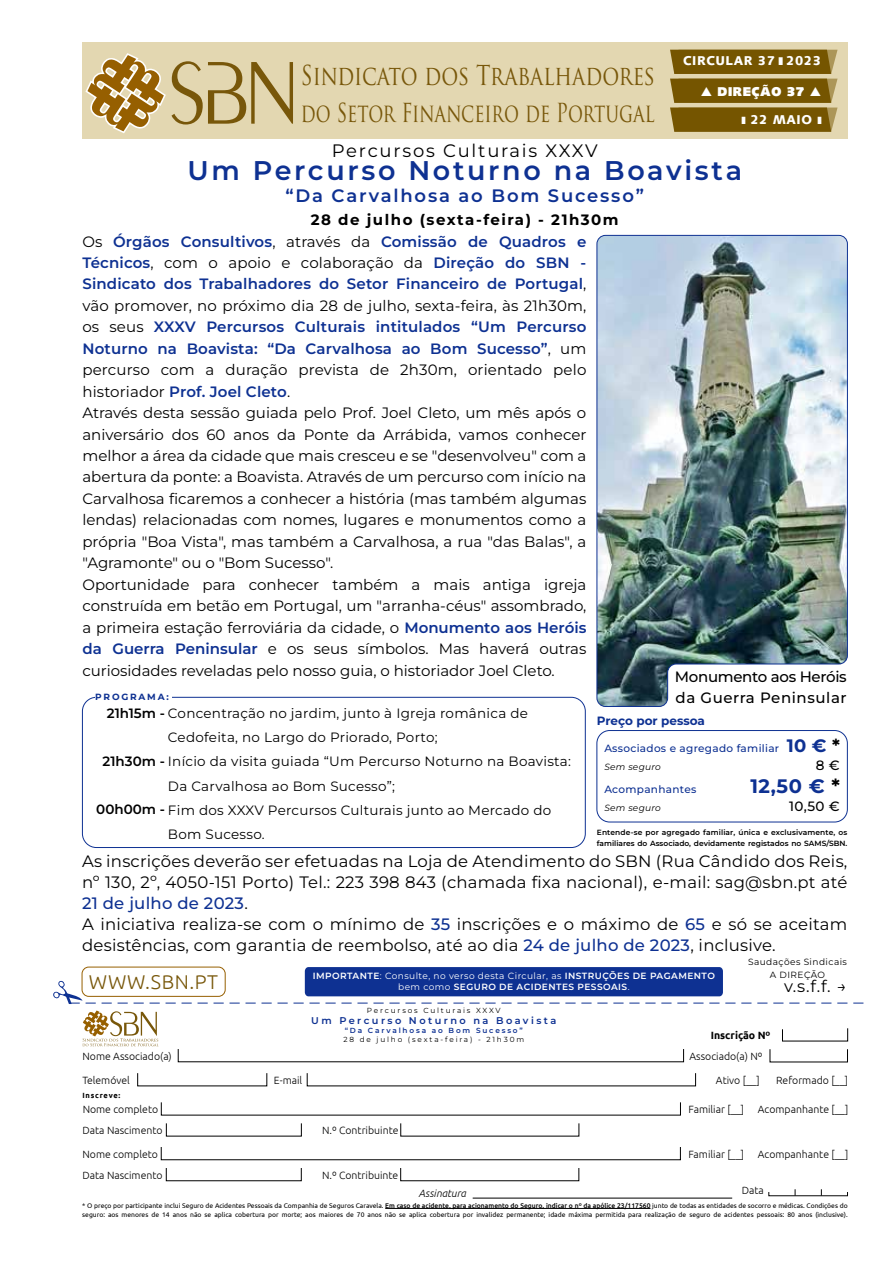
<style>
.page{position:relative;width:893px;height:1263px;background:#fff}
.page>*{position:absolute;margin:0;border:0;box-sizing:border-box;transform-origin:0 0}
.t1{font:600 27px "Montserrat";letter-spacing:.1em;color:#0e3192}
.t2{font:26.7px "Trajan Pro";color:#78570a;scale:.78 1}
.t3{font:25.5px "Trajan Pro";color:#78570a;scale:.73 1}
.t4{font:300 19.95px "Ubuntu";letter-spacing:.03em;color:#78570a}
.t5{font:700 19.5px "Montserrat";color:#0e3192}
.t6{font:600 18px "Montserrat";letter-spacing:.1em;color:#0e3192}
.t7{font:18px "Montserrat";letter-spacing:.1em;color:#000}
.t8{font:16.5px/21px "Montserrat";letter-spacing:.015em;color:#000}
.t9{font:15px/21.5px "Montserrat";color:#000}
.t10{font:500 15px/21px "Montserrat";letter-spacing:-.015em;color:#000}
.t11{font:13.5px "Montserrat";letter-spacing:.02em;color:#000}
.t12{font:500 13.5px "Montserrat";color:#000}
.t13{font:900 12.75px "Syntax";letter-spacing:.045em;color:#fff}
.t14{font:900 12.75px "Syntax";letter-spacing:.045em;color:#fff}
.t15{font:700 12px "Montserrat";color:#0e3192}
.t16{font:300 10.5px/21px "Ubuntu";color:#000}
.t17{font:500 10.5px "Montserrat";letter-spacing:.03em;color:#0e3192}
.t18{font:700 10.5px "Ubuntu";color:#000}
.t19{font:italic 300 10.5px "Ubuntu";color:#000}
.t20{font:600 9.75px "Montserrat";letter-spacing:.25em;color:#0e3192}
.t21{font:9px "Montserrat";letter-spacing:.05em;color:#fff}
.t22{font:600 9px "Montserrat";letter-spacing:.05em;color:#fff}
.t23{font:9px "Montserrat";letter-spacing:.05em;color:#000}
.t24{font:italic 9px "Montserrat";letter-spacing:.03em;color:#000}
.t25{font:700 9px "Montserrat";letter-spacing:.2em;color:#0e3192}
.t26{font:600 7.5px/10.5px "Montserrat";color:#000}
.t27{font:700 7.5px "Ubuntu";letter-spacing:.1em;color:#000}
.t28{font:7.35px "Montserrat";letter-spacing:.25em;color:#000}
.t29{font:600 7.35px "Montserrat";letter-spacing:.25em;color:#0e3192}
.t30{font:6.75px/9px "Ubuntu";color:#000}
.s1{font-weight:700}
.s2{font-weight:600;color:#0e3192}
.s3{font-weight:600}
.s4{font-weight:700;font-size:18px}
.s5{font-weight:700;font-size:18px;color:#000}
.s6{color:#000}
.s7{font-weight:500;color:#0e3192}
.s8{font-weight:400}
.s9{font-weight:500}
</style>
<div class="page">
<img style="left:597px;top:235px;width:251px;height:472px">
<hr style="left:385px;top:1208px;width:265px;height:1px;background:#000">
<div style="left:82px;top:43px;width:765px;height:96px;background:#e3d7b1"></div>
<svg style="left:670px;top:50px;width:167px;height:82px;background:#85681a"></svg>
<svg style="left:85px;top:53px;width:208px;height:80px"></svg>
<svg style="left:53px;top:980px;width:811px;height:24px"></svg>
<svg style="left:782px;top:1028px;width:66px;height:13px"></svg>
<svg style="left:83px;top:1010px;width:75px;height:36px"></svg>
<div style="left:82px;top:967px;width:144px;height:30px;border:1px solid #965f00;border-radius:7px"></div>
<div style="left:305px;top:967px;width:418px;height:29px;background:#0e3192;border-radius:4px"></div>
<div style="left:596px;top:730px;width:252px;height:92px;border:1px solid #0e3192;border-radius:13px"></div>
<div style="left:82px;top:697px;width:504px;height:151px;border:1px solid #0e3192;border-radius:14px"></div>
<div style="left:95px;top:691px;width:76px;height:13px;background:#fff"></div>
<hr style="left:473px;top:1198px;width:259px;height:1px;background:#000">
<p class="t13" style="left:683px;top:53px;width:139px">CIRCULAR 37 ❚ 2023</p>
<h2 class="t2" style="left:301px;top:59px;width:456px">Sindicato dos Trabalhadores</h2>
<h3 class="t3" style="left:301px;top:96px;width:486px">do Setor Financeiro de Portugal</h3>
<p class="t7" style="left:332px;top:139px;width:268px">Percursos Culturais XXXV</p>
<h1 class="t1" style="left:187px;top:152px;width:556px">Um Percurso Noturno na Boavista</h1>
<p class="t6" style="left:285px;top:184px;width:360px">“Da Carvalhosa ao Bom Sucesso”</p>
<p class="t9" style="left:82px;top:208px;width:538px;text-indent:228px"><span class="s1">28 de julho (sexta-feira) - 21h30m </span>Os <span class="s2">Órgãos Consultivos</span>, através da <span class="s2">Comissão de Quadros e Técnicos</span>, com o apoio e colaboração da <span class="s2">Direção do SBN - Sindicato dos Trabalhadores do Setor Financeiro de Portugal</span>,<br>vão promover, no próximo dia 28 de julho, sexta-feira, às 21h30m,<br>os seus <span class="s2">XXXV Percursos Culturais intitulados “Um Percurso Noturno na Boavista: “Da Carvalhosa ao Bom Sucesso”</span>, um percurso com a duração prevista de 2h30m, orientado pelo historiador <span class="s2">Prof. Joel Cleto</span>.<br>Através desta sessão guiada pelo Prof. Joel Cleto, um mês após o aniversário dos 60 anos da Ponte da Arrábida, vamos conhecer melhor a área da cidade que mais cresceu e se "desenvolveu" com a abertura da ponte: a Boavista. Através de um percurso com início na Carvalhosa ficaremos a conhecer a história (mas também algumas lendas) relacionadas com nomes, lugares e monumentos como a própria "Boa Vista", mas também a Carvalhosa, a rua "das Balas", a "Agramonte" ou o "Bom Sucesso".<br>Oportunidade para conhecer também a mais antiga igreja construída em betão em Portugal, um "arranha-céus" assombrado,<br>a primeira estação ferroviária da cidade, o <span class="s2">Monumento aos Heróis<br>da Guerra Peninsular</span> e os seus símbolos. Mas haverá outras curiosidades reveladas pelo nosso guia, o historiador Joel Cleto.</p>
<p class="t14" style="left:701px;top:84px;width:122px">▲ DIREÇÃO 37 ▲</p>
<p class="t13" style="left:741px;top:112px;width:82px">❚ 22 MAIO ❚</p>
<p class="t10" style="left:675px;top:665px;width:173px">Monumento aos Heróis da Guerra Peninsular</p>
<p class="t25" style="left:95px;top:691px;width:75px">PROGRAMA:</p>
<p class="t11" style="left:107px;top:705px;width:423px"><span class="s3">21h15m -</span> Concentração no jardim, junto à Igreja românica de</p>
<p class="t11" style="left:103px;top:753px;width:470px"><span class="s3">21h30m -</span> Início da visita guiada “Um Percurso Noturno na Boavista:</p>
<p class="t11" style="left:96px;top:801px;width:456px"><span class="s3">00h00m -</span> Fim dos XXXV Percursos Culturais junto ao Mercado do</p>
<p class="t15" style="left:597px;top:712px;width:110px">Preço por pessoa</p>
<p class="t11" style="left:168px;top:729px;width:271px">Cedofeita, no Largo do Priorado, Porto;</p>
<p class="t11" style="left:168px;top:777px;width:229px">Da Carvalhosa ao Bom Sucesso”;</p>
<p class="t11" style="left:168px;top:825px;width:98px">Bom Sucesso.</p>
<p class="t17" style="left:604px;top:741px;width:237px">Associados e agregado familiar <span class="s4">10 €</span> <span class="s5">*</span></p>
<p class="t24" style="left:604px;top:761px;width:58px">Sem seguro</p>
<p class="t12" style="left:816px;top:756px;width:26px">8 €</p>
<p class="t17" style="left:604px;top:782px;width:94px">Acompanhantes</p>
<h3 class="t5" style="left:750px;top:773px;width:91px">12,50 € <span class="s6">*</span></h3>
<p class="t24" style="left:604px;top:801px;width:58px">Sem seguro</p>
<p class="t12" style="left:789px;top:797px;width:52px">10,50 €</p>
<p class="t26" style="left:597px;top:827px;width:252px">Entende-se por agregado familiar, única e exclusivamente, os familiares do Associado, devidamente registados no SAMS/SBN.</p>
<p class="t8" style="left:82px;top:850px;width:767px">As inscrições deverão ser efetuadas na Loja de Atendimento do SBN (Rua Cândido dos Reis, nº 130, 2º, 4050-151 Porto) Tel.: 223 398 843 (chamada fixa nacional), e-mail: sag@sbn.pt até <span class="s7">21 de julho de 2023</span>.<br>A iniciativa realiza-se com o mínimo de <span class="s7">35</span> inscrições e o máximo de <span class="s7">65</span> e só se aceitam desistências, com garantia de reembolso, até ao dia <span class="s7">24 de julho de 2023</span>, inclusive.</p>
<p class="t23" style="left:748px;top:956px;width:100px">Saudações Sindicais</p>
<p class="t21" style="left:313px;top:970px;width:404px"><span class="s3">IMPORTANTE</span>: Consulte, no verso desta Circular, as <span class="s3">INSTRUÇÕES DE PAGAMENTO</span></p>
<p class="t23" style="left:770px;top:969px;width:57px">A DIREÇÃO</p>
<p class="t22" style="left:398px;top:980px;width:233px"><span class="s8">bem como</span> SEGURO DE ACIDENTES PESSOAIS<span class="s8">.</span></p>
<h3 class="t4" style="left:89px;top:970px;width:131px">WWW.SBN.PT</h3>
<p class="t8" style="left:784px;top:975px;width:64px">v.s.f.f. →</p>
<p class="t16" style="left:83px;top:1045px;width:91px">Nome Associado(a)</p>
<p class="t16" style="left:83px;top:1069px;width:49px">Telemóvel</p>
<p class="t16" style="left:274px;top:1069px;width:30px">E-mail</p>
<p class="t27" style="left:83px;top:1090px;width:39px">Inscreve:</p>
<p class="t16" style="left:83px;top:1098px;width:82px">Nome completo<br>Data Nascimento</p>
<p class="t16" style="left:83px;top:1143px;width:82px">Nome completo<br>Data Nascimento</p>
<p class="t28" style="left:367px;top:1005px;width:135px">Percursos Culturais XXXV</p>
<p class="t20" style="left:311px;top:1014px;width:247px">Um Percurso Noturno na Boavista</p>
<p class="t29" style="left:345px;top:1026px;width:180px">“Da Carvalhosa ao Bom Sucesso”</p>
<p class="t28" style="left:343px;top:1034px;width:182px">28 de julho (sexta-feira) - 21h30m</p>
<p class="t16" style="left:322px;top:1119px;width:78px">N.º Contribuinte</p>
<p class="t16" style="left:322px;top:1164px;width:78px">N.º Contribuinte</p>
<p class="t18" style="left:711px;top:1028px;width:61px">Inscrição Nº</p>
<p class="t16" style="left:689px;top:1045px;width:75px">Associado(a) Nº</p>
<p class="t16" style="left:716px;top:1069px;width:45px">Ativo [__]</p>
<p class="t16" style="left:776px;top:1069px;width:74px">Reformado [__]</p>
<p class="t16" style="left:689px;top:1098px;width:57px">Familiar [__]</p>
<p class="t16" style="left:758px;top:1098px;width:92px">Acompanhante [__]</p>
<p class="t16" style="left:689px;top:1143px;width:57px">Familiar [__]</p>
<p class="t16" style="left:758px;top:1143px;width:92px">Acompanhante [__]</p>
<p class="t19" style="left:419px;top:1187px;width:49px">Assinatura</p>
<p class="t16" style="left:742px;top:1179px;width:24px">Data</p>
<p class="t30" style="left:82px;top:1200px;width:767px">* O preço por participante inclui Seguro de Acidentes Pessoais da Companhia de Seguros Caravela. <span class="s9">Em caso de acidente, para acionamento do Seguro, indicar o nº da apólice 23/117560</span> junto de todas as entidades de socorro e médicas. Condições do seguro: aos menores de 14 anos não se aplica cobertura por morte; aos maiores de 70 anos não se aplica cobertura por invalidez permanente; idade máxima permitida para realização de seguro de acidentes pessoais: 80 anos (inclusive).</p>
</div>
